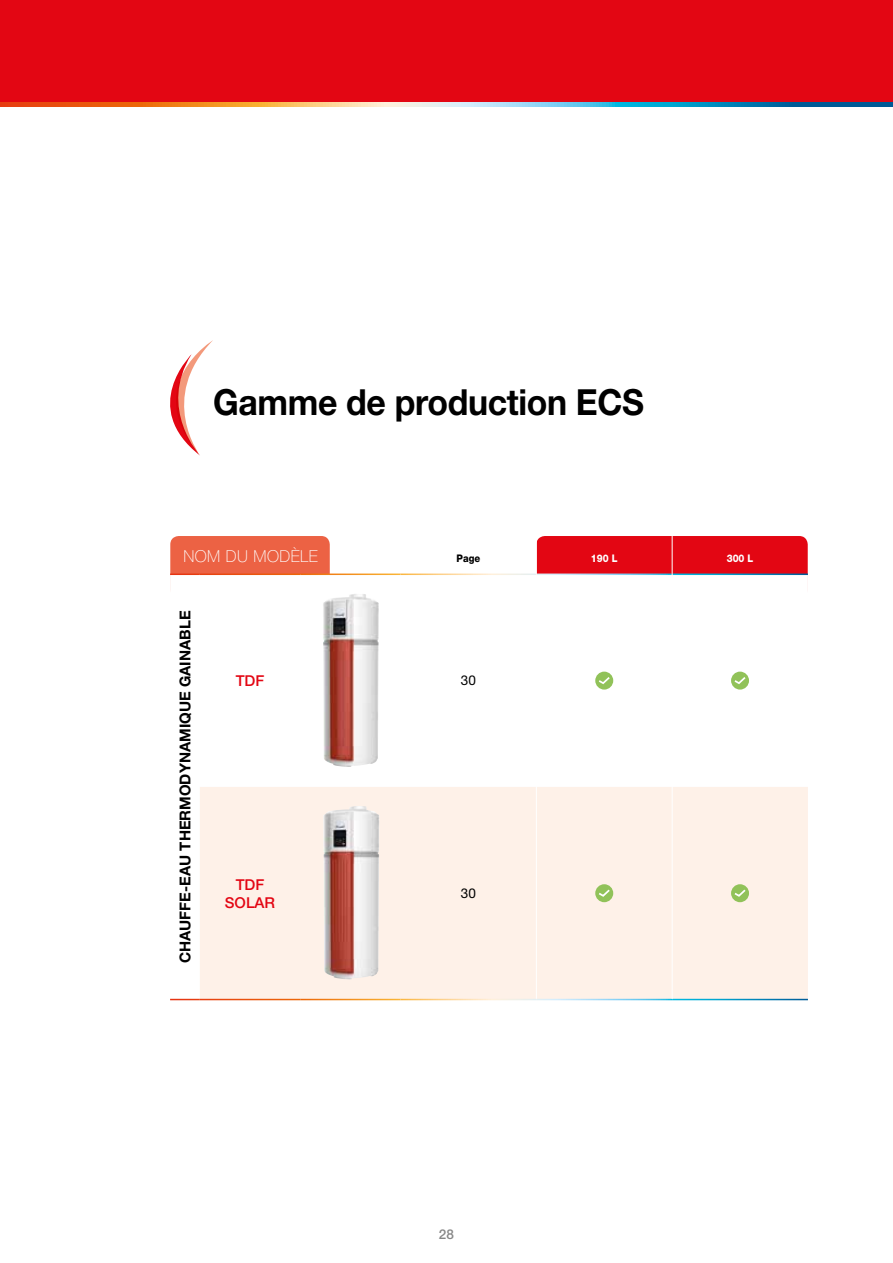
<style>
.page{position:relative;width:893px;height:1263px;background:#fff}
.page>*{position:absolute;margin:0;border:0;box-sizing:border-box;transform-origin:0 0}
.t1{font:700 36px "Helvetica Neue LT Std";letter-spacing:-.01em;color:#000;scale:.94 1}
.t2{font:100 16.5px "Helvetica Neue LT Std";letter-spacing:.03em;color:#fff}
.t3{font:700 15px "Helvetica Neue LT Std";color:#000}
.t4{font:500 15px/18px "Helvetica Neue LT Std";color:#e30613;text-align:center}
.t5{font:13.5px "Helvetica Neue LT Std";color:#000}
.t6{font:500 13.5px "Helvetica Neue LT Std";color:#878787}
.t7{font:800 10.5px "Helvetica Neue LT Std";color:#fff;scale:.9 1}
.t8{font:800 10.5px "Helvetica Neue LT Std";color:#000;scale:.9 1}
</style>
<div class="page">
<div style="left:0;top:0;width:893px;height:104px;background:#e30613"></div>
<svg style="left:0;top:102px;width:893px;height:4px;background:#949c8e"></svg>
<svg style="left:170px;top:340px;width:43px;height:116px"></svg>
<div style="left:536px;top:536px;width:272px;height:62px;background:#e30613;border-radius:9px"></div>
<div style="left:170px;top:536px;width:160px;height:62px;background:#ec6244;border-radius:9px"></div>
<svg style="left:170px;top:575px;width:160px;height:424px"></svg>
<svg style="left:537px;top:575px;width:271px;height:113px"></svg>
<div style="left:200px;top:787px;width:608px;height:212px;background:#fef1e8"></div>
<hr style="left:200px;top:573px;width:100px;height:2px;background:#fff">
<hr style="left:300px;top:573px;width:101px;height:2px;background:#fff">
<hr style="left:537px;top:573px;width:135px;height:2px;background:#fff">
<hr style="left:672px;top:573px;width:136px;height:2px;background:#fff">
<hr style="left:536px;top:574px;width:1px;height:213px;background:#fff">
<hr style="left:536px;top:787px;width:1px;height:212px;background:#fff">
<hr style="left:170px;top:573px;width:30px;height:2px;background:#fff">
<hr style="left:536px;top:536px;width:1px;height:38px;background:#fff">
<hr style="left:672px;top:536px;width:1px;height:38px;background:#fff">
<hr style="left:672px;top:787px;width:1px;height:212px;background:#fff">
<hr style="left:672px;top:574px;width:1px;height:213px;background:#fff">
<img style="left:323px;top:594px;width:56px;height:173px">
<div style="left:595px;top:672px;width:18px;height:18px;background:#91c259;border-radius:50%"></div>
<svg style="left:599px;top:675px;width:13px;height:10px"></svg>
<div style="left:731px;top:672px;width:18px;height:18px;background:#91c259;border-radius:50%"></div>
<svg style="left:734px;top:677px;width:12px;height:7px"></svg>
<img style="left:323px;top:806px;width:56px;height:173px">
<div style="left:595px;top:884px;width:18px;height:18px;background:#91c259;border-radius:50%"></div>
<svg style="left:599px;top:888px;width:13px;height:9px"></svg>
<div style="left:731px;top:884px;width:18px;height:18px;background:#91c259;border-radius:50%"></div>
<svg style="left:734px;top:889px;width:12px;height:8px"></svg>
<h1 class="t1" style="left:213px;top:380px;width:460px">Gamme de production ECS</h1>
<p class="t2" style="left:183px;top:546px;width:136px">NOM DU MODÈLE</p>
<p class="t8" style="left:457px;top:551px;width:28px">Page</p>
<p class="t7" style="left:591px;top:551px;width:31px">190 L</p>
<p class="t7" style="left:727px;top:551px;width:31px">300 L</p>
<p class="t3" style="left:176px;top:963px;width:354px;rotate:-90deg">CHAUFFE-EAU THERMODYNAMIQUE GAINABLE</p>
<p class="t4" style="left:236px;top:671px;width:30px">TDF</p>
<p class="t5" style="left:461px;top:672px;width:17px">30</p>
<p class="t4" style="left:225px;top:875px;width:52px">TDF<br>SOLAR</p>
<p class="t5" style="left:461px;top:885px;width:17px">30</p>
<p class="t6" style="left:439px;top:1226px;width:17px">28</p>
</div>
